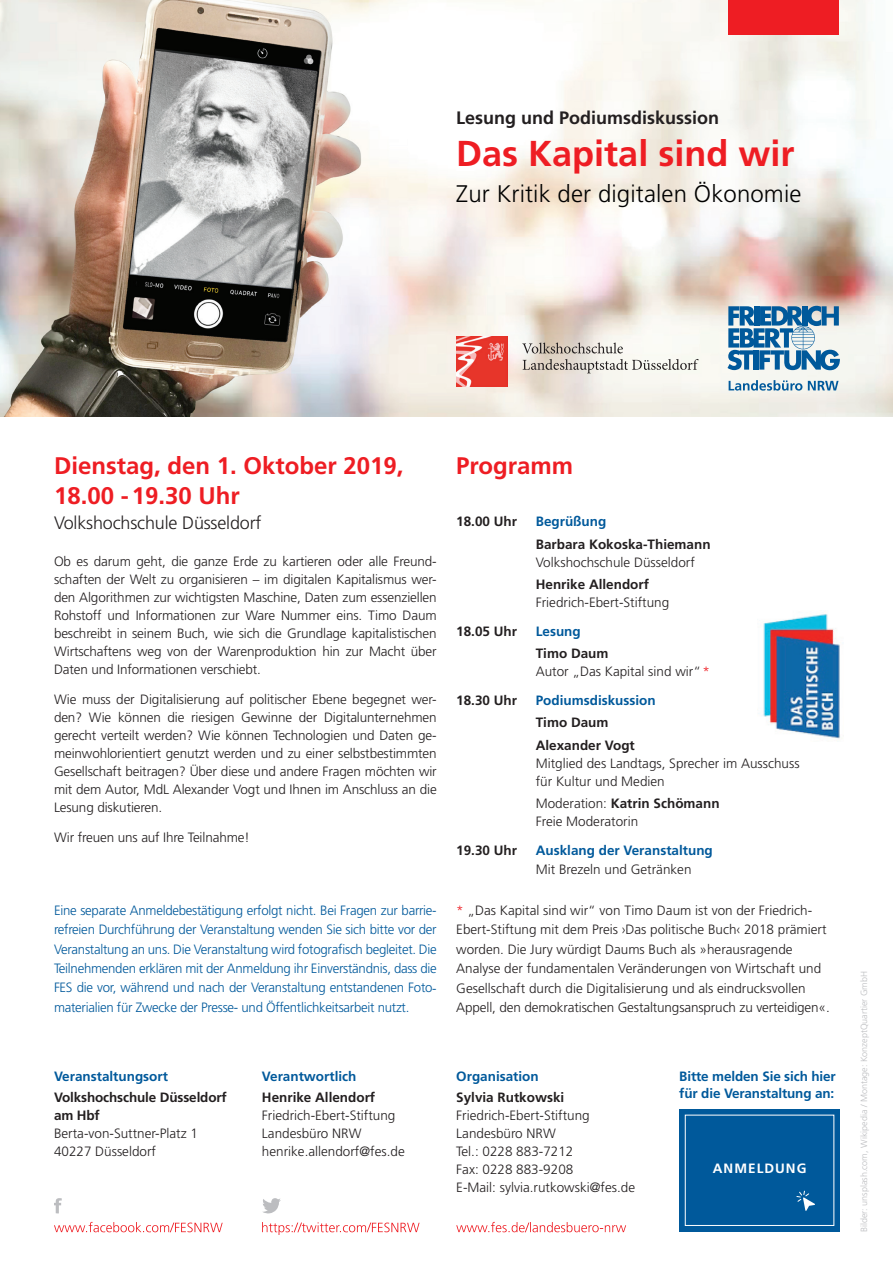
<style>
.page{position:relative;width:893px;height:1263px;background:#fff}
.page>*{position:absolute;margin:0;border:0;box-sizing:border-box;transform-origin:0 0}
.t1{font:700 36px "Frutiger";color:#ee1d23}
.t2{font:700 24px/30px "Frutiger";color:#ee1d23}
.t3{font:300 24px "Frutiger";letter-spacing:.005em;color:#000}
.t4{font:700 18px "Frutiger";color:#231f20}
.t5{font:300 18px "Frutiger";letter-spacing:-.01em;color:#231f20}
.t6{font:300 13.5px/18px "Frutiger";color:#231f20}
.t7{font:300 13.5px/19.5px "Frutiger";letter-spacing:-.02em;color:#00599b;text-align:justify}
.t8{font:700 13.5px/22.5px "Frutiger";color:#231f20}
.t9{font:700 13.5px/16.5px "Frutiger";color:#00599b}
.t10{font:700 13.5px "Frutiger";letter-spacing:.075em;color:#fff}
.t11{font:300 9px "Frutiger";color:#bcbdc0}
.s1{font-weight:700}
.s2{color:#ee1d23}
</style>
<div class="page">
<img style="left:0;top:0;width:893px;height:417px">
<svg style="left:54px;top:1198px;width:8px;height:15px"></svg>
<svg style="left:263px;top:1198px;width:18px;height:16px"></svg>
<svg style="left:54px;top:1222px;width:169px;height:10px"></svg>
<svg style="left:262px;top:1222px;width:158px;height:13px"></svg>
<svg style="left:456px;top:1222px;width:170px;height:10px"></svg>
<img style="left:758px;top:614px;width:82px;height:125px">
<div style="left:728px;top:0;width:111px;height:34px;background:#ee1d23"></div>
<svg style="left:727px;top:306px;width:113px;height:64px"></svg>
<svg style="left:729px;top:380px;width:73px;height:11px"></svg>
<svg style="left:808px;top:381px;width:30px;height:9px"></svg>
<svg style="left:523px;top:359px;width:176px;height:14px"></svg>
<svg style="left:522px;top:342px;width:101px;height:11px"></svg>
<img style="left:456px;top:336px;width:51px;height:51px">
<div style="left:679px;top:1109px;width:161px;height:122px;background:#00599b"></div>
<div style="left:685px;top:1115px;width:149px;height:111px;background:#00599b;border:1px solid #fff"></div>
<svg style="left:796px;top:1190px;width:19px;height:21px"></svg>
<h3 class="t4" style="left:456px;top:107px;width:264px">Lesung und Podiumsdiskussion</h3>
<h1 class="t1" style="left:456px;top:132px;width:340px">Das Kapital sind wir</h1>
<h2 class="t3" style="left:456px;top:180px;width:347px">Zur Kritik der digitalen Ökonomie</h2>
<h2 class="t2" style="left:54px;top:450px;width:351px">Dienstag, den 1. Oktober 2019,<br>18.00 -19.30 Uhr</h2>
<h3 class="t5" style="left:54px;top:513px;width:209px">Volkshochschule Düsseldorf</h3>
<p class="t6" style="left:54px;top:553px;width:384px;text-align:justify">Ob es darum geht, die ganze Erde zu kartieren oder alle Freund&shy;schaften der Welt zu organisieren – im digitalen Kapitalismus wer&shy;den Algorithmen zur wichtigsten Maschine, Daten zum essenziellen Rohstoff und Informationen zur Ware Nummer eins. Timo Daum beschreibt in seinem Buch, wie sich die Grundlage kapitalistischen Wirtschaftens weg von der Warenproduktion hin zur Macht über Daten und Informationen verschiebt.</p>
<p class="t6" style="left:54px;top:691px;width:384px;text-align:justify">Wie muss der Digitalisierung auf politischer Ebene begegnet wer&shy;den? Wie können die riesigen Gewinne der Digitalunternehmen gerecht verteilt werden? Wie können Technologien und Daten ge&shy;meinwohlorientiert genutzt werden und zu einer selbstbestimmten Gesellschaft beitragen? Über diese und andere Fragen möchten wir mit dem Autor, MdL Alexander Vogt und Ihnen im Anschluss an die Lesung diskutieren.</p>
<p class="t6" style="left:54px;top:829px;width:197px">Wir freuen uns auf Ihre Teilnahme!</p>
<p class="t7" style="left:54px;top:900px;width:384px">Eine separate Anmeldebestätigung erfolgt nicht. Bei Fragen zur barrie&shy;refreien Durchführung der Veranstaltung wenden Sie sich bitte vor der Veranstaltung an uns. Die Veranstaltung wird fotografisch begleitet. Die Teilnehmenden erklären mit der Anmeldung ihr Einverständnis, dass die FES die vor, während und nach der Veranstaltung entstandenen Foto&shy;materialien für Zwecke der Presse- und Öffentlichkeitsarbeit nutzt.</p>
<h2 class="t2" style="left:456px;top:450px;width:118px">Programm</h2>
<p class="t8" style="left:456px;top:510px;width:62px">18.00 Uhr</p>
<p class="t9" style="left:536px;top:513px;width:72px">Begrüßung</p>
<p class="t8" style="left:536px;top:533px;width:176px">Barbara Kokoska-Thiemann</p>
<p class="t6" style="left:536px;top:553px;width:161px">Volkshochschule Düsseldorf</p>
<p class="t8" style="left:536px;top:573px;width:115px">Henrike Allendorf</p>
<p class="t6" style="left:536px;top:593px;width:135px">Friedrich-Ebert-Stiftung</p>
<p class="t8" style="left:456px;top:620px;width:62px">18.05 Uhr</p>
<p class="t9" style="left:536px;top:623px;width:46px">Lesung</p>
<p class="t6" style="left:536px;top:644px;width:176px"><span class="s1">Timo Daum<br></span>Autor „Das Kapital sind wir“<span class="s2">*</span></p>
<p class="t8" style="left:456px;top:689px;width:62px">18.30 Uhr</p>
<p class="t9" style="left:536px;top:692px;width:121px">Podiumsdiskussion</p>
<p class="t8" style="left:536px;top:711px;width:101px">Timo Daum<br>Alexander Vogt</p>
<p class="t6" style="left:536px;top:754px;width:265px">Mitglied des Landtags, Sprecher im Ausschuss für Kultur und Medien</p>
<p class="t6" style="left:536px;top:794px;width:185px">Moderation: <span class="s1">Katrin Schömann<br></span>Freie Moderatorin</p>
<p class="t8" style="left:456px;top:839px;width:62px">19.30 Uhr</p>
<p class="t9" style="left:536px;top:842px;width:179px">Ausklang der Veranstaltung</p>
<p class="t6" style="left:536px;top:860px;width:157px">Mit Brezeln und Getränken</p>
<p class="t6" style="left:456px;top:900px;width:375px;line-height:19.5px"><span class="s2">*</span> „Das Kapital sind wir“ von Timo Daum ist von der Friedrich-Ebert-Stiftung mit dem Preis ›Das politische Buch‹ 2018 prämiert worden. Die Jury würdigt Daums Buch als »herausragende Analyse der fundamentalen Veränderungen von Wirtschaft und Gesellschaft durch die Digitalisierung und als eindrucksvollen Appell, den demokratischen Gestaltungsanspruch zu verteidigen«.</p>
<p class="t9" style="left:54px;top:1068px;width:116px">Veranstaltungsort</p>
<p class="t8" style="left:54px;top:1088px;width:174px;line-height:18px">Volkshochschule Düsseldorf am Hbf</p>
<p class="t6" style="left:54px;top:1124px;width:145px">Berta-von-Suttner-Platz 1<br>40227 Düsseldorf</p>
<p class="t9" style="left:262px;top:1068px;width:96px">Verantwortlich</p>
<p class="t8" style="left:262px;top:1086px;width:115px">Henrike Allendorf</p>
<p class="t6" style="left:262px;top:1107px;width:144px">Friedrich-Ebert-Stiftung<br>Landesbüro NRW henrike.allendorf@fes.de</p>
<p class="t9" style="left:456px;top:1068px;width:84px">Organisation</p>
<p class="t8" style="left:456px;top:1086px;width:110px">Sylvia Rutkowski</p>
<p class="t6" style="left:456px;top:1106px;width:180px">Friedrich-Ebert-Stiftung<br>Landesbüro NRW<br>Tel.: 0228 883-7212<br>Fax: 0228 883-9208<br>E-Mail: sylvia.rutkowski@fes.de</p>
<p class="t9" style="left:679px;top:1068px;width:158px">Bitte melden Sie sich hier für die Veranstaltung an:</p>
<p class="t10" style="left:713px;top:1160px;width:54px">Anmeldu</p>
<p class="t10" style="left:786px;top:1160px;width:22px">ng</p>
<p class="t11" style="left:859px;top:1232px;width:262px;rotate:-90deg">Bilder: unsplash.com, Wikipedia / Montage: KonzeptQuartier GmbH</p>
</div>
